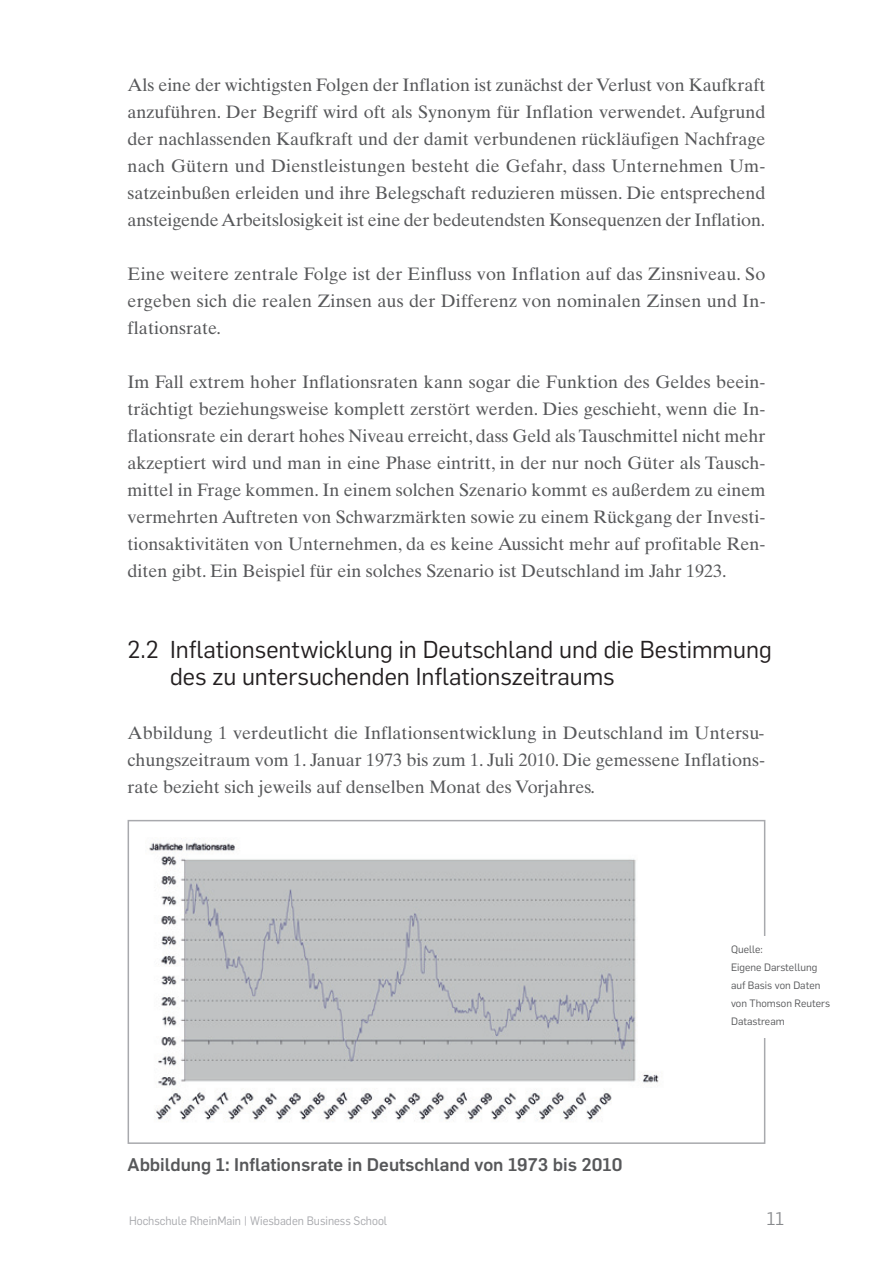
<style>
.page{position:relative;width:893px;height:1263px;background:#fff}
.page>*{position:absolute;margin:0;border:0;box-sizing:border-box;transform-origin:0 0}
.t1{font:24px/27px "Flama";color:#231f20}
.t2{font:18px/27px "Times Ten LT";color:#57585a;text-align:justify}
.t3{font:500 18px "Flama";color:#57585a}
.t4{font:18px "Flama";color:#87898c;scale:.95 1}
.t5{font:12px "Flama";color:#a8a9ad;scale:.95 1}
.t6{font:10.5px/18px "Flama";color:#57585a}
</style>
<div class="page">
<img style="left:149px;top:842px;width:510px;height:279px">
<div style="left:128px;top:820px;width:637px;height:324px;border:2px solid #a8a9ad"></div>
<div style="left:753px;top:937px;width:22px;height:101px;background:#fff"></div>
<p class="t2" style="left:128px;top:73px;width:639px">Als eine der wichtigsten Folgen der Inflation ist zunächst der Verlust von Kaufkraft anzuführen. Der Begriff wird oft als Synonym für Inflation verwendet. Aufgrund der nachlassenden Kaufkraft und der damit verbundenen rückläufigen Nachfrage nach Gütern und Dienstleistungen besteht die Gefahr, dass Unternehmen Um&shy;satzeinbußen erleiden und ihre Belegschaft reduzieren müssen. Die entsprechend ansteigende Arbeitslosigkeit ist eine der bedeutendsten Konsequenzen der Inflation.</p>
<p class="t2" style="left:128px;top:262px;width:640px">Eine weitere zentrale Folge ist der Einfluss von Inflation auf das Zinsniveau. So ergeben sich die realen Zinsen aus der Differenz von nominalen Zinsen und In&shy;flationsrate.</p>
<p class="t2" style="left:128px;top:370px;width:639px">Im Fall extrem hoher Inflationsraten kann sogar die Funktion des Geldes beein&shy;trächtigt beziehungsweise komplett zerstört werden. Dies geschieht, wenn die In&shy;flationsrate ein derart hohes Niveau erreicht, dass Geld als Tauschmittel nicht mehr akzeptiert wird und man in eine Phase eintritt, in der nur noch Güter als Tausch&shy;mittel in Frage kommen. In einem solchen Szenario kommt es außerdem zu einem vermehrten Auftreten von Schwarzmärkten sowie zu einem Rückgang der Investi&shy;tionsaktivitäten von Unternehmen, da es keine Aussicht mehr auf profitable Ren&shy;diten gibt. Ein Beispiel für ein solches Szenario ist Deutschland im Jahr 1923.</p>
<h1 class="t1" style="left:170px;top:638px;width:603px;text-indent:-43px">2.2 Inflationsentwicklung in Deutschland und die Bestimmung des zu untersuchenden Inflationszeitraums</h1>
<p class="t2" style="left:128px;top:721px;width:639px">Abbildung 1 verdeutlicht die Inflationsentwicklung in Deutschland im Untersu&shy;chungszeitraum vom 1. Januar 1973 bis zum 1. Juli 2010. Die gemessene Inflations&shy;rate bezieht sich jeweils auf denselben Monat des Vorjahres.</p>
<p class="t3" style="left:128px;top:1158px;width:496px">Abbildung 1: Inflationsrate in Deutschland von 1973 bis 2010</p>
<p class="t6" style="left:731px;top:941px;width:100px">Quelle:<br>Eigene Darstellung auf Basis von Daten von Thomson Reuters<br>Datastream</p>
<p class="t5" style="left:129px;top:1216px;width:273px">Hochschule RheinMain | Wiesbaden Business School</p>
<p class="t4" style="left:767px;top:1212px;width:19px">11</p>
</div>
